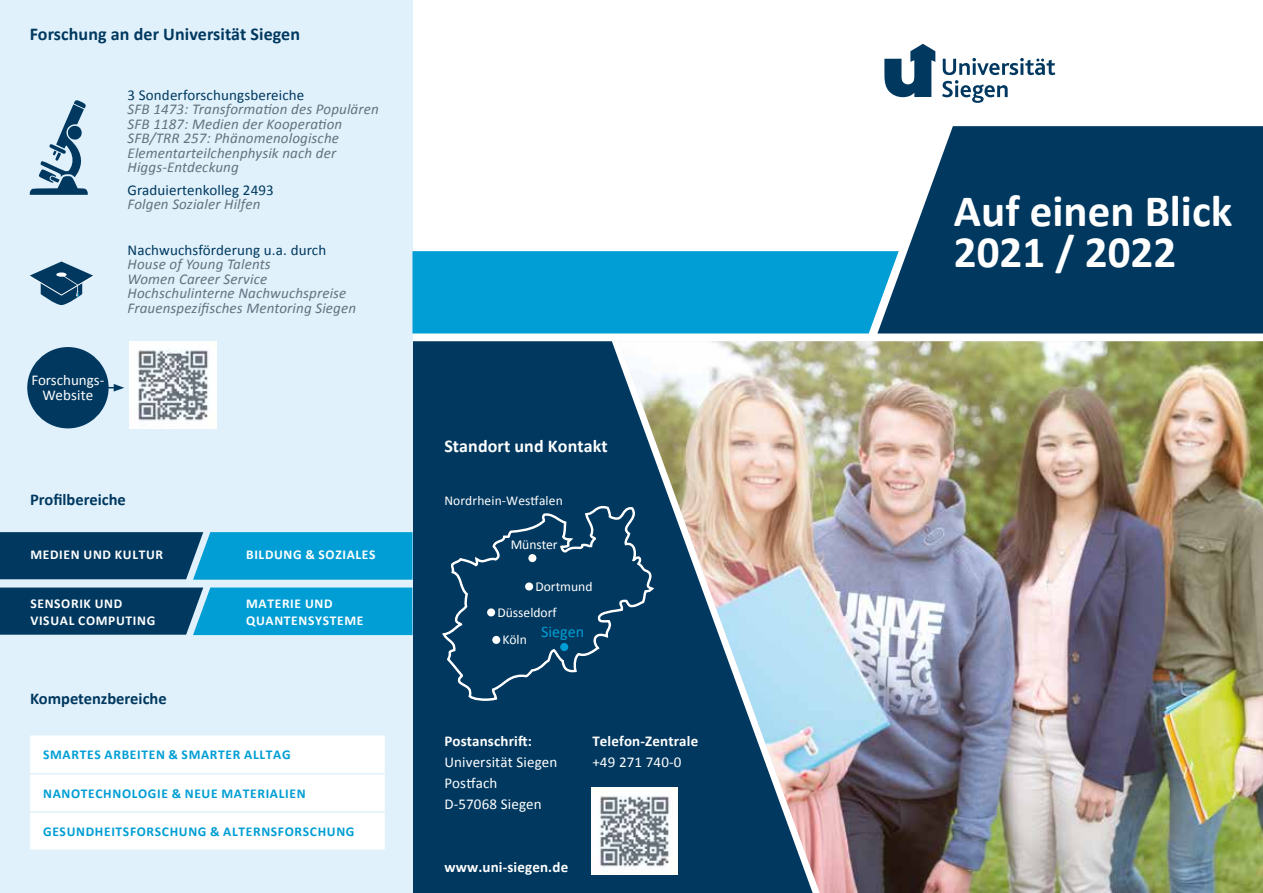
<style>
.page{position:relative;width:1263px;height:893px;background:#fff}
.page>*{position:absolute;margin:0;border:0;box-sizing:border-box;transform-origin:0 0}
.t1{font:700 45px/41.2px "Calibri";color:#fff}
.t2{font:700 18px "Calibri";letter-spacing:.005em;color:#00385f}
.t3{font:700 18px "Calibri";letter-spacing:.005em;color:#fff}
.t4{font:700 16.5px "Calibri";color:#00385f}
.t5{font:16.05px "Calibri";color:#009ed4}
.t6{font:italic 15px/14.4px "Calibri";letter-spacing:.01em;color:#647280}
.t7{font:15px "Calibri";letter-spacing:.01em;color:#00385f}
.t8{font:15px/21px "Calibri";letter-spacing:.01em;color:#fff}
.t9{font:700 15px "Calibri";letter-spacing:.01em;color:#fff}
.t10{font:13.65px/26px "Calibri";color:#fff}
.t11{font:700 13.5px "Calibri";letter-spacing:.05em;color:#009ed4}
.t12{font:700 13.5px "Calibri";letter-spacing:.05em;color:#fff}
.t13{font:13.5px "Calibri";letter-spacing:.01em;color:#fff}
</style>
<div class="page">
<div style="left:412px;top:341px;width:207px;height:552px;background:#00385f"></div>
<div style="left:0;top:0;width:412px;height:893px;background:#e0f1fb"></div>
<img style="left:619px;top:341px;width:644px;height:552px">
<svg style="left:30px;top:100px;width:58px;height:95px"></svg>
<svg style="left:30px;top:262px;width:63px;height:43px"></svg>
<div style="left:56px;top:272px;width:11px;height:5px;background:#fff;border-radius:50%"></div>
<img style="left:591px;top:787px;width:87px;height:87px">
<div style="left:30px;top:735px;width:355px;height:115px;background:#fff"></div>
<hr style="left:30px;top:773px;width:356px;height:1px;background:#e0f1fb">
<hr style="left:30px;top:811px;width:356px;height:2px;background:#e0f1fb">
<img style="left:130px;top:341px;width:87px;height:87px">
<svg style="left:942px;top:58px;width:113px;height:45px"></svg>
<svg style="left:884px;top:44px;width:51px;height:53px"></svg>
<svg style="left:0;top:532px;width:430px;height:48px;background:#066e9c"></svg>
<svg style="left:0;top:587px;width:430px;height:48px;background:#066f9c"></svg>
<div style="left:899px;top:126px;width:364px;height:207px;background:#00385f"></div>
<div style="left:412px;top:251px;width:487px;height:82px;background:#009ed4"></div>
<div style="left:441px;top:445px;width:215px;height:257px;background:#00385f"></div>
<div style="left:560px;top:643px;width:8px;height:8px;background:#009ed4;border-radius:50%"></div>
<div style="left:528px;top:554px;width:8px;height:8px;background:#fff;border-radius:50%"></div>
<div style="left:525px;top:582px;width:8px;height:8px;background:#fff;border-radius:50%"></div>
<div style="left:487px;top:608px;width:8px;height:8px;background:#fff;border-radius:50%"></div>
<div style="left:492px;top:636px;width:8px;height:8px;background:#fff;border-radius:50%"></div>
<svg style="left:109px;top:384px;width:15px;height:8px"></svg>
<div style="left:27px;top:347px;width:82px;height:81px;background:#00385f;border-radius:50%"></div>
<p class="t2" style="left:30px;top:23px;width:272px">Forschung an der Universität Siegen</p>
<p class="t8" style="left:31px;top:372px;width:74px;line-height:15px;text-align:center">Forschungs-<br>Website</p>
<p class="t7" style="left:128px;top:85px;width:178px">3 Sonderforschungsbereiche</p>
<p class="t6" style="left:128px;top:102px;width:253px">SFB 1473: Transformation des Populären<br>SFB 1187: Medien der Kooperation<br>SFB/TRR 257: Phänomenologische<br>Elementarteilchenphysik nach der<br>Higgs-Entdeckung</p>
<p class="t7" style="left:128px;top:180px;width:148px">Graduiertenkolleg 2493</p>
<p class="t6" style="left:128px;top:197px;width:134px">Folgen Sozialer Hilfen</p>
<p class="t7" style="left:128px;top:241px;width:200px">Nachwuchsförderung u.a. durch</p>
<p class="t6" style="left:128px;top:257px;width:230px">House of Young Talents<br>Women Career Service<br>Hochschulinterne Nachwuchspreise<br>Frauenspezifisches Mentoring Siegen</p>
<p class="t4" style="left:30px;top:488px;width:97px">Profilbereiche</p>
<p class="t12" style="left:30px;top:546px;width:134px">MEDIEN UND KULTUR</p>
<p class="t12" style="left:246px;top:546px;width:131px">BILDUNG &amp; SOZIALES</p>
<p class="t12" style="left:30px;top:595px;width:93px">SENSORIK UND</p>
<p class="t12" style="left:246px;top:595px;width:88px">MATERIE UND</p>
<p class="t12" style="left:30px;top:612px;width:126px">VISUAL COMPUTING</p>
<p class="t12" style="left:246px;top:612px;width:119px">QUANTENSYSTEME</p>
<p class="t4" style="left:30px;top:688px;width:138px">Kompetenzbereiche</p>
<p class="t11" style="left:43px;top:746px;width:249px">SMARTES ARBEITEN &amp; SMARTER ALLTAG</p>
<p class="t11" style="left:43px;top:785px;width:264px">NANOTECHNOLOGIE &amp; NEUE MATERIALIEN</p>
<p class="t11" style="left:43px;top:823px;width:313px">GESUNDHEITSFORSCHUNG &amp; ALTERNSFORSCHUNG</p>
<p class="t3" style="left:444px;top:435px;width:165px">Standort und Kontakt</p>
<p class="t13" style="left:444px;top:492px;width:120px">Nordrhein-Westfalen</p>
<p class="t10" style="left:511px;top:532px;width:49px">Münster</p>
<p class="t10" style="left:497px;top:573px;width:97px;text-indent:38px">Dortmund<br>Düsseldorf</p>
<p class="t10" style="left:503px;top:627px;width:26px">Köln</p>
<p class="t5" style="left:541px;top:621px;width:44px">Siegen</p>
<p class="t9" style="left:444px;top:731px;width:89px">Postanschrift:</p>
<p class="t8" style="left:444px;top:752px;width:115px">Universität Siegen<br>Postfach<br>D-57068 Siegen</p>
<p class="t9" style="left:444px;top:857px;width:125px">www.uni-siegen.de</p>
<p class="t9" style="left:592px;top:731px;width:107px">Telefon-Zentrale</p>
<p class="t8" style="left:592px;top:752px;width:91px">+49 271 740-0</p>
<h1 class="t1" style="left:954px;top:190px;width:280px">Auf einen Blick<br>2021 / 2022</h1>
</div>
